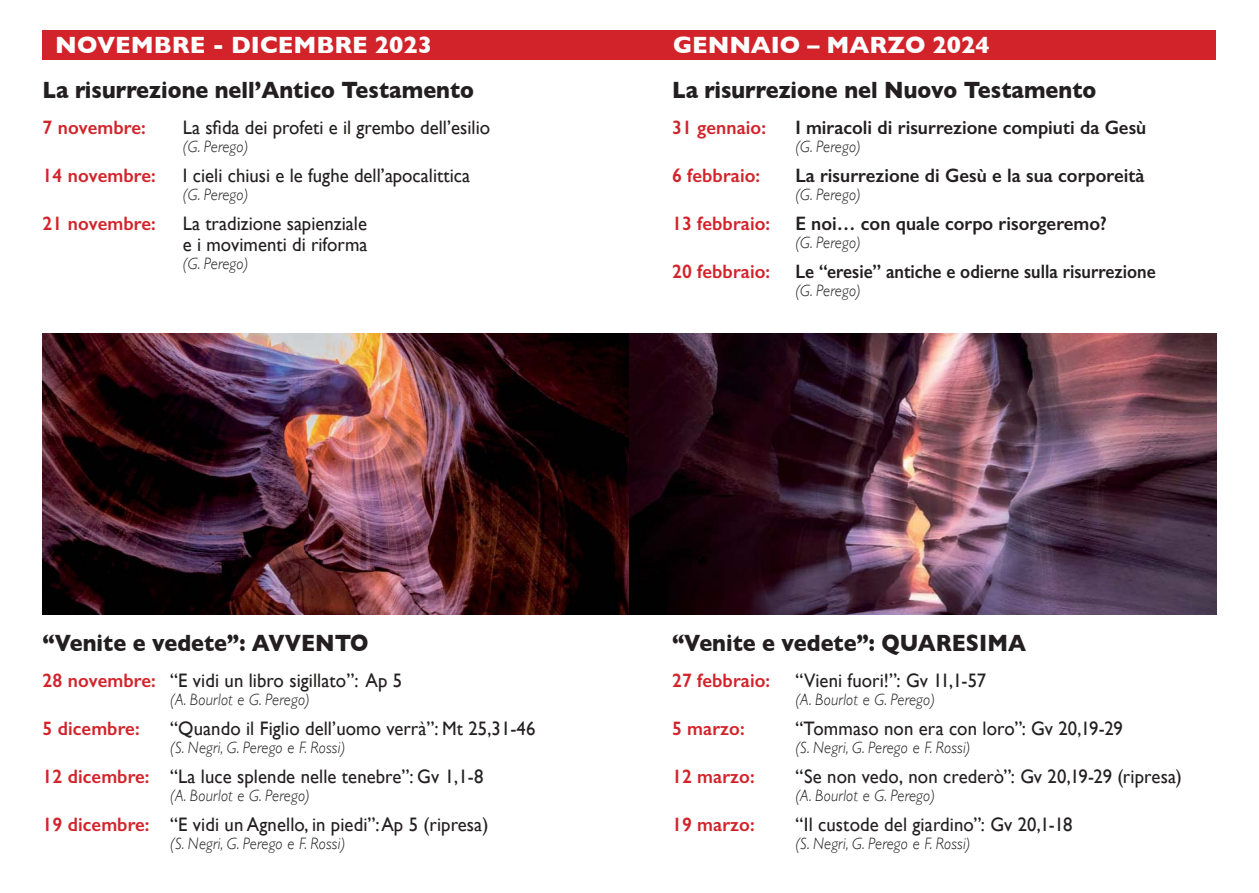
<style>
.page{position:relative;width:1259px;height:893px;background:#fff}
.page>*{position:absolute;margin:0;border:0;box-sizing:border-box;transform-origin:0 0}
.t1{font:700 24px "Gill Sans";color:#231f20;scale:.9 1}
.t2{font:700 24px "Gill Sans";color:#fff}
.t3{font:19.5px/21px "Gill Sans";letter-spacing:.005em;color:#231f20;scale:.96 1}
.t4{font:600 19.5px "Gill Sans";letter-spacing:.005em;color:#d2232a;scale:.96 1}
.t5{font:600 19.5px "Gill Sans";color:#231f20;scale:.96 1}
.t6{font:600 19.5px "Gill Sans";color:#231f20;scale:.9 1}
.t7{font:italic 300 16.5px "Gill Sans";letter-spacing:.01em;color:#231f20;scale:.96 1}
.s1{font-weight:600;color:#d2232a}
</style>
<div class="page">
<img style="left:43px;top:334px;width:1173px;height:280px">
<div style="left:43px;top:30px;width:1173px;height:30px;background:#d2232a"></div>
<p class="t2" style="left:55px;top:31px;width:378px">NOVEMBRE - DICEMBRE 2023</p>
<p class="t2" style="left:673px;top:31px;width:318px">GENNAIO – MARZO 2024</p>
<p class="t1" style="left:43px;top:76px;width:481px">La risurrezione nell’Antico Testamento</p>
<p class="t4" style="left:43px;top:116px;width:109px">7 novembre:</p>
<p class="t3" style="left:183px;top:117px;width:321px">La sfida dei profeti e il grembo dell’esilio</p>
<p class="t7" style="left:183px;top:137px;width:70px">(G. Perego)</p>
<p class="t4" style="left:43px;top:164px;width:119px">14 novembre:</p>
<p class="t3" style="left:183px;top:165px;width:301px">I cieli chiusi e le fughe dell’apocalittica</p>
<p class="t7" style="left:183px;top:185px;width:70px">(G. Perego)</p>
<p class="t4" style="left:43px;top:212px;width:119px">21 novembre:</p>
<p class="t3" style="left:183px;top:213px;width:194px">La tradizione sapienziale e i movimenti di riforma</p>
<p class="t7" style="left:183px;top:254px;width:70px">(G. Perego)</p>
<p class="t1" style="left:43px;top:629px;width:364px">“Venite e vedete”: AVVENTO</p>
<p class="t3" style="left:43px;top:670px;width:376px"><span class="s1">28 novembre:</span> “E vidi un libro sigillato”: Ap 5</p>
<p class="t7" style="left:170px;top:690px;width:147px">(A. Bourlot e G. Perego)</p>
<p class="t4" style="left:43px;top:717px;width:103px">5 dicembre:</p>
<p class="t3" style="left:170px;top:718px;width:382px">“Quando il Figlio dell’uomo verrà”: Mt 25,31-46</p>
<p class="t7" style="left:170px;top:738px;width:184px">(S. Negri, G. Perego e F. Rossi)</p>
<p class="t3" style="left:43px;top:766px;width:461px"><span class="s1">12 dicembre:</span> “La luce splende nelle tenebre”: Gv 1,1-8</p>
<p class="t7" style="left:170px;top:786px;width:147px">(A. Bourlot e G. Perego)</p>
<p class="t3" style="left:43px;top:814px;width:466px"><span class="s1">19 dicembre:</span> “E vidi un Agnello, in piedi”: Ap 5 (ripresa)</p>
<p class="t7" style="left:170px;top:834px;width:184px">(S. Negri, G. Perego e F. Rossi)</p>
<p class="t1" style="left:672px;top:76px;width:473px">La risurrezione nel Nuovo Testamento</p>
<p class="t4" style="left:672px;top:116px;width:99px">31 gennaio:</p>
<p class="t5" style="left:795px;top:116px;width:367px">I miracoli di risurrezione compiuti da Gesù</p>
<p class="t7" style="left:795px;top:137px;width:70px">(G. Perego)</p>
<p class="t4" style="left:672px;top:164px;width:93px">6 febbraio:</p>
<p class="t5" style="left:795px;top:164px;width:365px">La risurrezione di Gesù e la sua corporeità</p>
<p class="t7" style="left:795px;top:185px;width:70px">(G. Perego)</p>
<p class="t4" style="left:672px;top:212px;width:104px">13 febbraio:</p>
<p class="t5" style="left:795px;top:212px;width:326px">E noi… con quale corpo risorgeremo?</p>
<p class="t7" style="left:795px;top:233px;width:70px">(G. Perego)</p>
<p class="t4" style="left:672px;top:260px;width:104px">20 febbraio:</p>
<p class="t6" style="left:795px;top:260px;width:402px">Le “eresie” antiche e odierne sulla risurrezione</p>
<p class="t7" style="left:795px;top:281px;width:70px">(G. Perego)</p>
<p class="t1" style="left:672px;top:629px;width:395px">“Venite e vedete”: QUARESIMA</p>
<p class="t4" style="left:672px;top:669px;width:104px">27 febbraio:</p>
<p class="t3" style="left:795px;top:670px;width:200px">“Vieni fuori!”: Gv 11,1-57</p>
<p class="t7" style="left:795px;top:690px;width:147px">(A. Bourlot e G. Perego)</p>
<p class="t4" style="left:672px;top:717px;width:77px">5 marzo:</p>
<p class="t3" style="left:795px;top:718px;width:343px">“Tommaso non era con loro”: Gv 20,19-29</p>
<p class="t7" style="left:795px;top:738px;width:184px">(S. Negri, G. Perego e F. Rossi)</p>
<p class="t4" style="left:672px;top:765px;width:88px">12 marzo:</p>
<p class="t3" style="left:795px;top:766px;width:404px">“Se non vedo, non crederò”: Gv 20,19-29 (ripresa)</p>
<p class="t7" style="left:795px;top:786px;width:147px">(A. Bourlot e G. Perego)</p>
<p class="t4" style="left:672px;top:813px;width:88px">19 marzo:</p>
<p class="t3" style="left:795px;top:814px;width:290px">“Il custode del giardino”: Gv 20,1-18</p>
<p class="t7" style="left:795px;top:834px;width:184px">(S. Negri, G. Perego e F. Rossi)</p>
</div>
